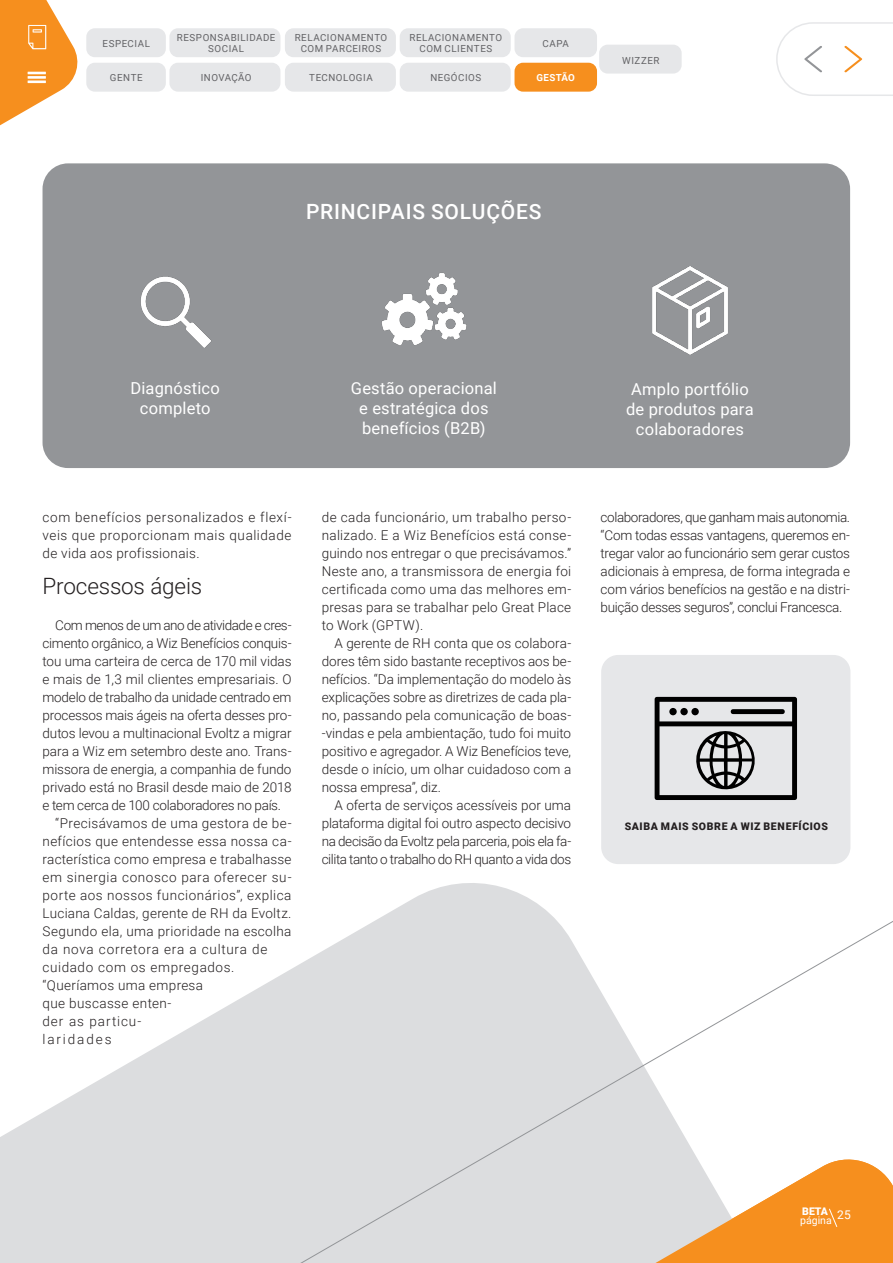
<style>
.page{position:relative;width:893px;height:1263px;background:#fff}
.page>*{position:absolute;margin:0;border:0;box-sizing:border-box;transform-origin:0 0}
.TxT_Corrido{font:300 22.5px "Roboto";letter-spacing:-.01em;color:#231f20}
.t1{font:500 21px "Roboto";letter-spacing:.04em;color:#fff}
.TxT_Corrido-2{font:16.5px/19.8px "Roboto";letter-spacing:.01em;color:#fff;text-align:center}
.TxT_Corrido-3{font:300 13.5px/18px "Roboto";letter-spacing:.02em;color:#231f20;text-align:justify}
.t2{font:12px "Roboto";color:#fff}
.TxT_Corrido_CAPITULA{font:900 10.5px "Roboto";letter-spacing:.06em;color:#231f20}
.t3{font:10.5px "Roboto";color:#fff}
.t4{font:900 10.5px "Roboto";color:#fff}
.RETRANCA_PARAGRAFO{font:9.75px/10.5px "Roboto";letter-spacing:.055em;color:#636366;text-align:center}
.RETRANCA_PARAGRAFO-2{font:9.75px "Roboto";letter-spacing:.035em;color:#636366}
.RETRANCA_PARAGRAFO-3{font:700 9.75px "Roboto";letter-spacing:.04em;color:#fff}
</style>
<div class="page">
<div style="left:43px;top:163px;width:807px;height:305px;background:#939598;border-radius:26px"></div>
<svg style="left:0;top:1107px;width:53px;height:156px;background:#dfe0e2"></svg>
<svg style="left:53px;top:883px;width:840px;height:380px"></svg>
<svg style="left:565px;top:1152px;width:328px;height:111px"></svg>
<img style="left:382px;top:273px;width:85px;height:72px">
<img style="left:141px;top:276px;width:70px;height:72px">
<img style="left:652px;top:267px;width:76px;height:88px">
<div style="left:601px;top:655px;width:249px;height:209px;background:#e6e7e9;border-radius:17px"></div>
<svg style="left:655px;top:697px;width:142px;height:103px"></svg>
<svg style="left:776px;top:22px;width:117px;height:74px"></svg>
<div style="left:86px;top:63px;width:80px;height:29px;background:#e6e7e9;border-radius:9px"></div>
<div style="left:514px;top:28px;width:83px;height:29px;background:#e6e7e9;border-radius:9px"></div>
<div style="left:514px;top:63px;width:83px;height:29px;background:#f68f1e;border-radius:9px"></div>
<div style="left:599px;top:45px;width:83px;height:29px;background:#e6e7e9;border-radius:9px"></div>
<div style="left:86px;top:28px;width:80px;height:29px;background:#e6e7e9;border-radius:9px"></div>
<div style="left:169px;top:28px;width:111px;height:29px;background:#e6e7e9;border-radius:9px"></div>
<div style="left:169px;top:63px;width:111px;height:29px;background:#e6e7e9;border-radius:9px"></div>
<div style="left:285px;top:28px;width:111px;height:29px;background:#e6e7e9;border-radius:9px"></div>
<div style="left:285px;top:63px;width:111px;height:29px;background:#e6e7e9;border-radius:9px"></div>
<div style="left:400px;top:28px;width:111px;height:29px;background:#e6e7e9;border-radius:9px"></div>
<div style="left:400px;top:63px;width:111px;height:29px;background:#e6e7e9;border-radius:9px"></div>
<svg style="left:0;top:0;width:82px;height:180px"></svg>
<hr style="left:28px;top:76px;width:18px;height:3px;background:#fff">
<hr style="left:28px;top:80px;width:18px;height:3px;background:#fff">
<p class="RETRANCA_PARAGRAFO" style="left:103px;top:38px;width:49px">ESPECIAL</p>
<p class="RETRANCA_PARAGRAFO" style="left:177px;top:32px;width:100px">RESPONSABILIDADE<br>SOCIAL</p>
<p class="RETRANCA_PARAGRAFO" style="left:295px;top:32px;width:94px">RELACIONAMENTO<br>COM PARCEIROS</p>
<p class="RETRANCA_PARAGRAFO" style="left:409px;top:32px;width:94px">RELACIONAMENTO</p>
<p class="RETRANCA_PARAGRAFO" style="left:419px;top:43px;width:74px">COM CLIENTES</p>
<p class="RETRANCA_PARAGRAFO" style="left:543px;top:38px;width:28px">CAPA</p>
<p class="RETRANCA_PARAGRAFO" style="left:110px;top:72px;width:34px">GENTE</p>
<p class="RETRANCA_PARAGRAFO-2" style="left:201px;top:70px;width:52px">INOVAÇÃO</p>
<p class="RETRANCA_PARAGRAFO" style="left:309px;top:72px;width:65px">TECNOLOGIA</p>
<p class="RETRANCA_PARAGRAFO" style="left:430px;top:72px;width:52px">NEGÓCIOS</p>
<p class="RETRANCA_PARAGRAFO-3" style="left:536px;top:70px;width:40px">GESTÃO</p>
<p class="t1" style="left:306px;top:197px;width:237px">PRINCIPAIS SOLUÇÕES</p>
<p class="RETRANCA_PARAGRAFO" style="left:622px;top:55px;width:39px">WIZZER</p>
<p class="TxT_Corrido-2" style="left:131px;top:378px;width:91px">Diagnóstico completo</p>
<p class="TxT_Corrido-3" style="left:43px;top:508px;width:251px">com benefícios personalizados e flexí&shy;veis que proporcionam mais qualidade de vida aos profissionais.</p>
<p class="TxT_Corrido" style="left:43px;top:570px;width:161px">Processos ágeis</p>
<p class="TxT_Corrido-3" style="left:43px;top:616px;width:251px;text-indent:13px">Com menos de um ano de atividade e cres&shy;cimento orgânico, a Wiz Benefícios conquis&shy;tou uma carteira de cerca de 170 mil vidas e mais de 1,3 mil clientes empresariais. O modelo de trabalho da unidade centrado em processos mais ágeis na oferta desses pro&shy;dutos levou a multinacional Evoltz a migrar para a Wiz em setembro deste ano. Trans&shy;missora de energia, a companhia de fundo privado está no Brasil desde maio de 2018 e tem cerca de 100 colaboradores no país.</p>
<p class="TxT_Corrido-3" style="left:43px;top:814px;width:251px;text-align:left;text-indent:13px">“Precisávamos de uma gestora de be&shy;nefícios que entendesse essa nossa ca&shy;racterística como empresa e trabalhasse em sinergia conosco para oferecer su&shy;porte aos nossos funcionários”, explica<br>Luciana Caldas, gerente de RH da Evoltz.<br>Segundo ela, uma prioridade na escolha da nova corretora era a cultura de cuidado com os empregados. “Queríamos uma empresa<br>que buscasse enten-<br>der as particu-<br>laridades</p>
<p class="TxT_Corrido-2" style="left:351px;top:378px;width:147px">Gestão operacional e estratégica dos benefícios (B2B)</p>
<p class="TxT_Corrido-2" style="left:626px;top:379px;width:129px">Amplo portfólio de produtos para colaboradores</p>
<p class="TxT_Corrido-3" style="left:322px;top:508px;width:251px">de cada funcionário, um trabalho perso&shy;nalizado. E a Wiz Benefícios está conse&shy;guindo nos entregar o que precisávamos.” Neste ano, a transmissora de energia foi certificada como uma das melhores em&shy;presas para se trabalhar pelo Great Place to Work (GPTW).</p>
<p class="TxT_Corrido-3" style="left:322px;top:634px;width:251px;text-indent:13px">A gerente de RH conta que os colabora&shy;dores têm sido bastante receptivos aos be&shy;nefícios. “Da implementação do modelo às explicações sobre as diretrizes de cada pla&shy;no, passando pela comunicação de boas--vindas e pela ambientação, tudo foi muito positivo e agregador. A Wiz Benefícios teve, desde o início, um olhar cuidadoso com a nossa empresa”, diz.</p>
<p class="TxT_Corrido-3" style="left:322px;top:796px;width:251px;text-indent:13px">A oferta de serviços acessíveis por uma plataforma digital foi outro aspecto decisivo na decisão da Evoltz pela parceria, pois ela fa&shy;cilita tanto o trabalho do RH quanto a vida dos</p>
<p class="TxT_Corrido-3" style="left:601px;top:508px;width:251px">colaboradores, que ganham mais autonomia. “Com todas essas vantagens, queremos en&shy;tregar valor ao funcionário sem gerar custos adicionais à empresa, de forma integrada e com vários benefícios na gestão e na distri&shy;buição desses seguros”, conclui Francesca.</p>
<p class="TxT_Corrido_CAPITULA" style="left:625px;top:818px;width:205px">SAIBA MAIS SOBRE A WIZ BENEFÍCIOS</p>
<p class="t4" style="left:802px;top:1204px;width:27px">BETA</p>
<p class="t2" style="left:837px;top:1206px;width:15px">25</p>
<p class="t3" style="left:800px;top:1213px;width:33px">página</p>
</div>
